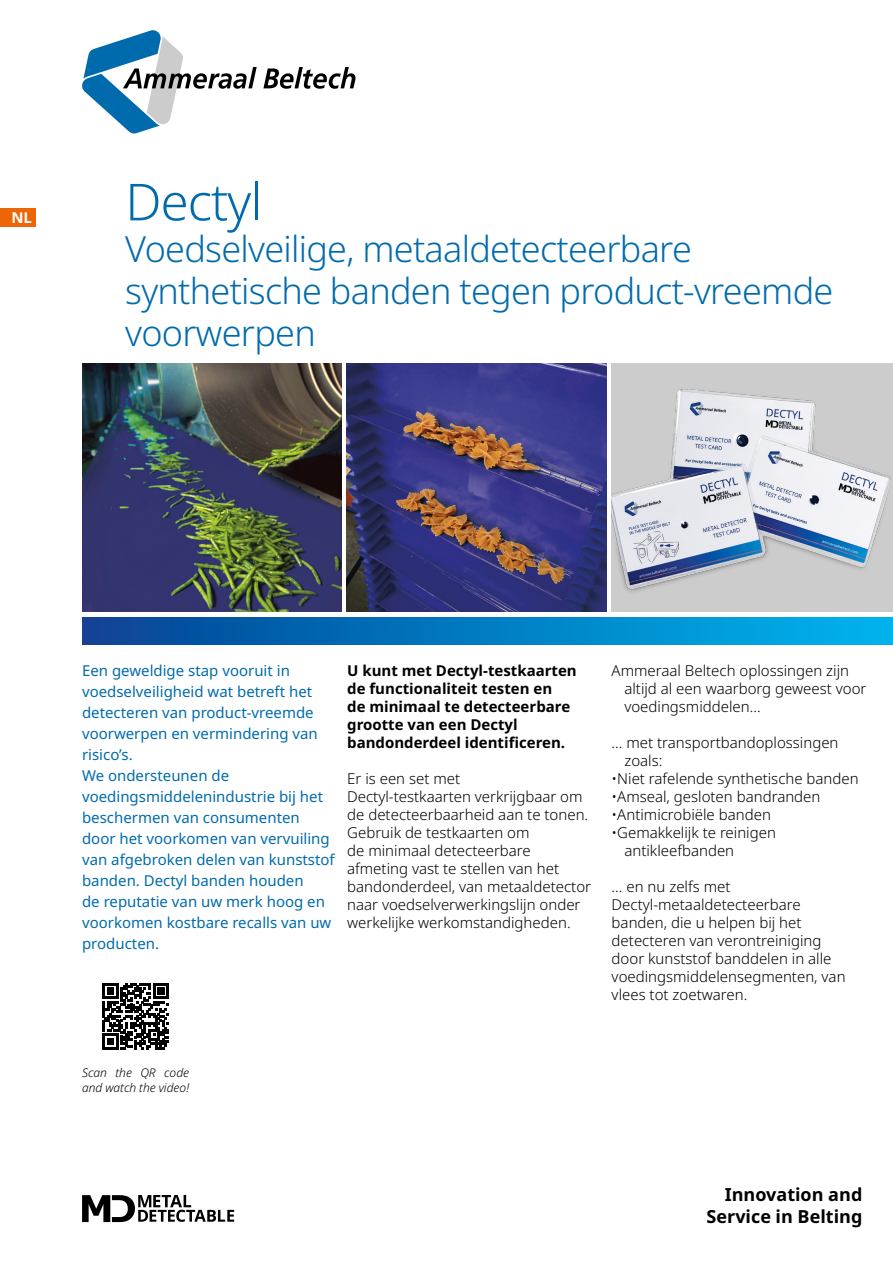
<style>
.page{position:relative;width:893px;height:1263px;background:#fff}
.page>*{position:absolute;margin:0;border:0;box-sizing:border-box;transform-origin:0 0}
.t1{font:300 51px "Noto Sans";letter-spacing:-.02em;color:#006bac}
.t2{font:300 36px/42px "Noto Sans";letter-spacing:-.02em;color:#006bac}
.t3{font:700 18px/21.6px "Noto Sans";color:#000;text-align:right}
.t4{font:300 15px/18px "Noto Sans";color:#000}
.t5{font:15px/21px "Noto Sans";color:#006bac}
.t6{font:700 15px/18px "Noto Sans";color:#000}
.t7{font:700 15px "Noto Sans";color:#fff}
.t8{font:italic 300 12px/14.4px "Noto Sans";color:#000}
</style>
<div class="page">
<div style="left:0;top:208px;width:35px;height:18px;background:#ec6608"></div>
<svg style="left:82px;top:30px;width:273px;height:103px"></svg>
<div style="left:82px;top:617px;width:811px;height:28px;background:linear-gradient(to right,#064295,#00b5ef)"></div>
<svg style="left:82px;top:1195px;width:152px;height:27px"></svg>
<img style="left:82px;top:363px;width:259px;height:248px">
<img style="left:347px;top:363px;width:259px;height:248px">
<svg style="left:102px;top:983px;width:67px;height:67px"></svg>
<img style="left:611px;top:363px;width:282px;height:248px">
<p class="t7" style="left:11px;top:207px;width:22px">NL</p>
<h1 class="t1" style="left:125px;top:166px;width:138px">Dectyl</h1>
<h2 class="t2" style="left:125px;top:229px;width:710px">Voedselveilige, metaaldetecteerbare synthetische banden tegen product-vreemde voorwerpen</h2>
<p class="t5" style="left:82px;top:660px;width:254px">Een geweldige stap vooruit in voedselveiligheid wat betreft het detecteren van product-vreemde voorwerpen en vermindering van risico’s.<br>We ondersteunen de voedingsmiddelenindustrie bij het beschermen van consumenten door het voorkomen van vervuiling van afgebroken delen van kunststof banden. Dectyl banden houden<br>de reputatie van uw merk hoog en voorkomen kostbare recalls van uw producten.</p>
<p class="t4" style="left:624px;top:662px;width:244px;text-indent:-13px">Ammeraal Beltech oplossingen zijn altijd al een waarborg geweest voor voedingsmiddelen…</p>
<p class="t6" style="left:347px;top:662px;width:231px">U kunt met Dectyl-testkaarten de functionaliteit testen en<br>de minimaal te detecteerbare grootte van een Dectyl bandonderdeel identificeren.</p>
<p class="t4" style="left:347px;top:770px;width:245px">Er is een set met<br>Dectyl-testkaarten verkrijgbaar om de detecteerbaarheid aan te tonen.<br>Gebruik de testkaarten om<br>de minimaal detecteerbare afmeting vast te stellen van het bandonderdeel, van metaaldetector naar voedselverwerkingslijn onder werkelijke werkomstandigheden.</p>
<p class="t4" style="left:624px;top:734px;width:216px;text-indent:-13px">… met transportbandoplossingen zoals:</p>
<p class="t4" style="left:612px;top:770px;width:249px">•Niet rafelende synthetische banden</p>
<p class="t4" style="left:612px;top:788px;width:210px">•Amseal, gesloten bandranden</p>
<p class="t4" style="left:612px;top:806px;width:161px">•Antimicrobiële banden</p>
<p class="t4" style="left:624px;top:824px;width:153px;text-indent:-13px">•Gemakkelijk te reinigen antikleefbanden</p>
<p class="t4" style="left:612px;top:878px;width:235px">… en nu zelfs met<br>Dectyl-metaaldetecteerbare banden, die u helpen bij het detecteren van verontreiniging door kunststof banddelen in alle voedingsmiddelensegmenten, van vlees tot zoetwaren.</p>
<p class="t8" style="left:82px;top:1066px;width:109px">Scan the QR code and watch the video!</p>
<p class="t3" style="left:707px;top:1184px;width:157px">Innovation and<br>Service in Belting</p>
</div>
